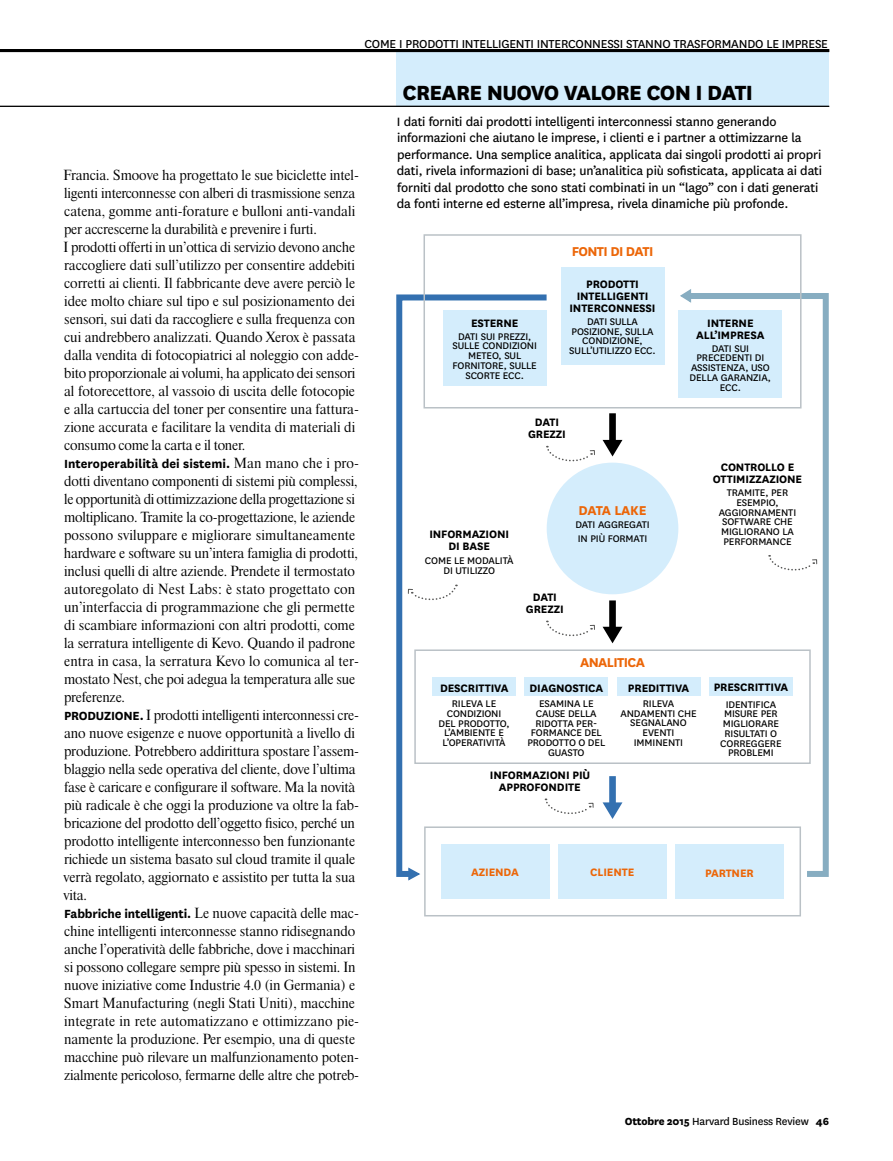
<style>
.page{position:relative;width:893px;height:1161px;background:#fff}
.page>*{position:absolute;margin:0;border:0;box-sizing:border-box;transform-origin:0 0}
.t1{font:800 24px "National";letter-spacing:-.03em;color:#000}
.t2{font:700 15px "National";letter-spacing:-.04em;color:#ec6608}
.t3{font:700 15px "National";letter-spacing:-.02em;color:#ec6608}
.t4{font:14.1px/16.5px "National";letter-spacing:-.01em;color:#000}
.t5{font:13.8px/18px "Dutch 801 BT Roman Headline";letter-spacing:-.01em;color:#000}
.t6{font:700 13.8px "National";letter-spacing:.005em;color:#000}
.t7{font:13.5px "National";letter-spacing:-.015em;color:#000}
.t8{font:700 12.6px/12px "National";letter-spacing:-.01em;color:#000;text-align:center}
.t9{font:700 12.6px "National";letter-spacing:-.01em;color:#ec6608}
.t10{font:12px "National";letter-spacing:-.015em;color:#000}
.t11{font:11.25px/9.8px "National";letter-spacing:-.01em;color:#000;text-align:center}
.s1{font-family:"Dutch 801 BT Roman Headline";font-weight:400}
.s2{font-family:"National";font-weight:700}
.s3{font-weight:800}
</style>
<div class="page">
<svg style="left:682px;top:290px;width:147px;height:590px"></svg>
<svg style="left:680px;top:289px;width:12px;height:14px"></svg>
<svg style="left:396px;top:294px;width:157px;height:586px"></svg>
<svg style="left:407px;top:867px;width:15px;height:14px"></svg>
<div style="left:396px;top:52px;width:433px;height:54px;background:#d4edfc"></div>
<div style="left:423px;top:234px;width:378px;height:174px;border:2px solid #bac1c6"></div>
<div style="left:561px;top:267px;width:103px;height:98px;background:#d4edfc"></div>
<div style="left:679px;top:311px;width:103px;height:87px;background:#d4edfc"></div>
<div style="left:443px;top:311px;width:103px;height:75px;background:#d4edfc"></div>
<div style="left:441px;top:844px;width:108px;height:54px;background:#d4edfc"></div>
<div style="left:558px;top:844px;width:108px;height:54px;background:#d4edfc"></div>
<div style="left:675px;top:844px;width:108px;height:54px;background:#d4edfc"></div>
<div style="left:424px;top:826px;width:377px;height:90px;border:2px solid #bac1c6"></div>
<div style="left:547px;top:463px;width:131px;height:131px;background:#d4edfc;border-radius:50%"></div>
<div style="left:609px;top:600px;width:7px;height:32px;background:#000"></div>
<svg style="left:603px;top:627px;width:19px;height:16px"></svg>
<div style="left:609px;top:413px;width:7px;height:32px;background:#000"></div>
<svg style="left:603px;top:440px;width:19px;height:16px"></svg>
<div style="left:414px;top:649px;width:397px;height:115px;border:2px solid #bac1c6"></div>
<div style="left:433px;top:678px;width:83px;height:18px;background:#d4edfc"></div>
<div style="left:525px;top:678px;width:83px;height:18px;background:#d4edfc"></div>
<div style="left:617px;top:678px;width:83px;height:18px;background:#d4edfc"></div>
<div style="left:709px;top:677px;width:84px;height:18px;background:#d4edfc"></div>
<svg style="left:545px;top:798px;width:49px;height:18px"></svg>
<svg style="left:546px;top:620px;width:49px;height:18px"></svg>
<svg style="left:546px;top:446px;width:49px;height:17px"></svg>
<svg style="left:768px;top:555px;width:50px;height:18px"></svg>
<svg style="left:407px;top:584px;width:50px;height:18px"></svg>
<div style="left:609px;top:776px;width:7px;height:32px;background:#3370b0"></div>
<svg style="left:603px;top:802px;width:19px;height:17px"></svg>
<hr style="left:0;top:49px;width:829px;height:3px;background:#000">
<hr style="left:0;top:106px;width:829px;height:1px;background:#000">
<p class="t7" style="left:365px;top:35px;width:465px">COME I PRODOTTI INTELLIGENTI INTERCONNESSI STANNO TRASFORMANDO LE IMPRESE</p>
<p class="t5" style="left:64px;top:166px;width:297px">Francia. Smoove ha progettato le sue biciclette intel&shy;ligenti interconnesse con alberi di trasmissione senza catena, gomme anti-forature e bulloni anti-vandali per accrescerne la durabilità e prevenire i furti.<br>I prodotti offerti in un’ottica di servizio devono anche raccogliere dati sull’utilizzo per consentire addebiti corretti ai clienti. Il fabbricante deve avere perciò le idee molto chiare sul tipo e sul posizionamento dei sensori, sui dati da raccogliere e sulla frequenza con cui andrebbero analizzati. Quando Xerox è passata dalla vendita di fotocopiatrici al noleggio con adde&shy;bito proporzionale ai volumi, ha applicato dei sensori al fotorecettore, al vassoio di uscita delle fotocopie e alla cartuccia del toner per consentire una fattura&shy;zione accurata e facilitare la vendita di materiali di consumo come la carta e il toner.</p>
<p class="t6" style="left:64px;top:454px;width:296px">Interoperabilità dei sistemi. <span class="s1">Man mano che i pro-</span></p>
<p class="t5" style="left:64px;top:472px;width:297px">dotti diventano componenti di sistemi più complessi, le opportunità di ottimizzazione della progettazione si moltiplicano. Tramite la co-progettazione, le aziende possono sviluppare e migliorare simultaneamente hardware e software su un’intera famiglia di prodotti, inclusi quelli di altre aziende. Prendete il termostato autoregolato di Nest Labs: è stato progettato con un’interfaccia di programmazione che gli permette di scambiare informazioni con altri prodotti, come la serratura intelligente di Kevo. Quando il padrone entra in casa, la serratura Kevo lo comunica al ter&shy;mostato Nest, che poi adegua la temperatura alle sue preferenze.<br><span class="s2">PRODUZIONE.</span> I prodotti intelligenti interconnessi cre&shy;ano nuove esigenze e nuove opportunità a livello di produzione. Potrebbero addirittura spostare l’assem&shy;blaggio nella sede operativa del cliente, dove l’ultima fase è caricare e configurare il software. Ma la novità più radicale è che oggi la produzione va oltre la fab&shy;bricazione del prodotto dell’oggetto fisico, perché un prodotto intelligente interconnesso ben funzionante richiede un sistema basato sul cloud tramite il quale verrà regolato, aggiornato e assistito per tutta la sua vita.<br><span class="s2">Fabbriche intelligenti.</span> Le nuove capacità delle mac&shy;chine intelligenti interconnesse stanno ridisegnando anche l’operatività delle fabbriche, dove i macchinari si possono collegare sempre più spesso in sistemi. In nuove iniziative come Industrie 4.0 (in Germania) e Smart Manufacturing (negli Stati Uniti), macchine integrate in rete automatizzano e ottimizzano pie&shy;namente la produzione. Per esempio, una di queste macchine può rilevare un malfunzionamento poten&shy;zialmente pericoloso, fermarne delle altre che potreb-</p>
<h1 class="t1" style="left:403px;top:76px;width:352px">CREARE NUOVO VALORE CON I DATI</h1>
<p class="t4" style="left:397px;top:113px;width:427px">I dati forniti dai prodotti intelligenti interconnessi stanno generando informazioni che aiutano le imprese, i clienti e i partner a ottimizzarne la performance. Una semplice analitica, applicata dai singoli prodotti ai propri dati, rivela informazioni di base; un’analitica più sofisticata, applicata ai dati forniti dal prodotto che sono stati combinati in un “lago” con i dati generati da fonti interne ed esterne all’impresa, rivela dinamiche più profonde.</p>
<p class="t8" style="left:471px;top:316px;width:49px">ESTERNE</p>
<p class="t11" style="left:452px;top:331px;width:86px">DATI SUI PREZZI,<br>SULLE CONDIZIONI<br>METEO, SUL<br>FORNITORE, SULLE<br>SCORTE ECC.</p>
<p class="t2" style="left:572px;top:241px;width:83px">FONTI DI DATI</p>
<p class="t8" style="left:569px;top:277px;width:88px">PRODOTTI<br>INTELLIGENTI<br>INTERCONNESSI</p>
<p class="t11" style="left:569px;top:316px;width:88px">DATI SULLA<br>POSIZIONE, SULLA<br>CONDIZIONE,<br>SULL’UTILIZZO ECC.</p>
<p class="t8" style="left:696px;top:316px;width:70px">INTERNE<br>ALL’IMPRESA</p>
<p class="t11" style="left:690px;top:343px;width:83px">DATI SUI<br>PRECEDENTI DI<br>ASSISTENZA, USO<br>DELLA GARANZIA,<br>ECC.</p>
<p class="t8" style="left:528px;top:415px;width:39px">DATI<br>GREZZI</p>
<p class="t8" style="left:429px;top:527px;width:81px">INFORMAZIONI<br>DI BASE</p>
<p class="t11" style="left:425px;top:555px;width:90px">COME LE MODALITÀ<br>DI UTILIZZO</p>
<p class="t8" style="left:526px;top:590px;width:39px">DATI<br>GREZZI</p>
<p class="t3" style="left:578px;top:499px;width:70px">DATA LAKE</p>
<p class="t11" style="left:575px;top:517px;width:76px;line-height:13.5px;text-align:left">DATI AGGREGATI<br>IN PIÙ FORMATI</p>
<p class="t8" style="left:713px;top:461px;width:91px">CONTROLLO E<br>OTTIMIZZAZIONE</p>
<p class="t11" style="left:719px;top:487px;width:79px">TRAMITE, PER<br>ESEMPIO,<br>AGGIORNAMENTI<br>SOFTWARE CHE<br>MIGLIORANO LA<br>PERFORMANCE</p>
<p class="t8" style="left:440px;top:681px;width:70px">DESCRITTIVA</p>
<p class="t11" style="left:439px;top:698px;width:73px">RILEVA LE<br>CONDIZIONI<br>DEL PRODOTTO,<br>L’AMBIENTE E<br>L’OPERATIVITÀ</p>
<p class="t2" style="left:580px;top:652px;width:66px">ANALITICA</p>
<p class="t8" style="left:530px;top:681px;width:75px">DIAGNOSTICA</p>
<p class="t11" style="left:527px;top:698px;width:79px">ESAMINA LE<br>CAUSE DELLA<br>RIDOTTA PER-<br>FORMANCE DEL<br>PRODOTTO O DEL<br>GUASTO</p>
<p class="t8" style="left:628px;top:681px;width:63px">PREDITTIVA</p>
<p class="t11" style="left:620px;top:698px;width:78px">RILEVA<br>ANDAMENTI CHE<br>SEGNALANO<br>EVENTI<br>IMMINENTI</p>
<p class="t8" style="left:490px;top:768px;width:102px">INFORMAZIONI PIÙ<br>APPROFONDITE</p>
<p class="t8" style="left:714px;top:680px;width:76px">PRESCRITTIVA</p>
<p class="t11" style="left:720px;top:699px;width:63px">IDENTIFICA<br>MISURE PER<br>MIGLIORARE<br>RISULTATI O<br>CORREGGERE<br>PROBLEMI</p>
<p class="t9" style="left:471px;top:863px;width:49px">AZIENDA</p>
<p class="t9" style="left:590px;top:863px;width:45px">CLIENTE</p>
<p class="t9" style="left:705px;top:864px;width:50px">PARTNER</p>
<p class="t10" style="left:625px;top:1113px;width:206px"><span class="s3">Ottobre 2015</span> Harvard Business Review <span class="s3">46</span></p>
</div>
